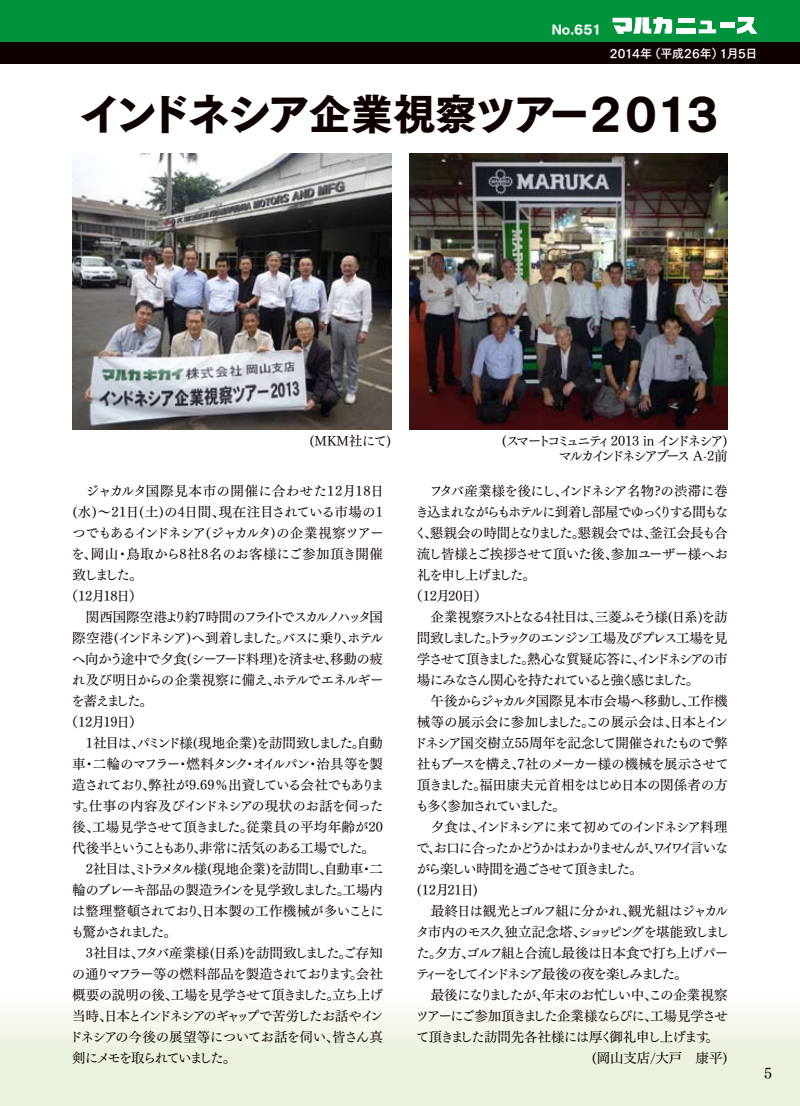
<style>
.page{position:relative;width:800px;height:1106px;background:#fff}
.page>*{position:absolute;margin:0;border:0;box-sizing:border-box;transform-origin:0 0}
.t1{font:42px "Tsuku Go Pro H";letter-spacing:-.07em;color:#0f0100}
.t2{font:15px "Tsuku Min Pro M";color:#0f0100}
.t3{font:13.5px "Tsuku Min Pro M";letter-spacing:-.08em;color:#0f0100}
.t4{font:13.5px "Tsuku Min Pro M";letter-spacing:-.11em;color:#0f0100}
.t5{font:13.5px "Tsuku Min Pro M";letter-spacing:-.145em;color:#0f0100}
.t6{font:13.5px "Tsuku Min Pro M";letter-spacing:-.125em;color:#0f0100}
.t7{font:13.5px "Tsuku Min Pro M";letter-spacing:-.04em;color:#0f0100}
.t8{font:13.5px "Tsuku Min Pro M";letter-spacing:-.05em;color:#0f0100}
.t9{font:13.5px "Tsuku Min Pro M";letter-spacing:-.13em;color:#0f0100}
.t10{font:13.5px "Tsuku Min Pro M";letter-spacing:-.15em;color:#0f0100}
.t11{font:13.5px/15px "Tsuku Min Pro M";letter-spacing:-.185em;color:#0f0100;text-align:right}
.t12{font:13.5px "Tsuku Min Pro M";letter-spacing:-.135em;color:#0f0100}
.t13{font:13.5px "Tsuku Min Pro M";letter-spacing:-.025em;color:#0f0100}
.t14{font:13.5px "Tsuku Min Pro M";letter-spacing:-.1em;color:#0f0100}
.t15{font:13.5px "Tsuku Min Pro M";letter-spacing:-.12em;color:#0f0100}
.t16{font:13.5px "Tsuku Min Pro M";letter-spacing:-.01em;color:#0f0100}
.t17{font:13.5px "Tsuku Min Pro M";letter-spacing:-.045em;color:#0f0100}
.t18{font:13.5px "Tsuku Min Pro M";letter-spacing:-.03em;color:#0f0100}
.t19{font:13.5px "Tsuku Min Pro M";letter-spacing:-.055em;color:#0f0100}
.t20{font:13.5px "Tsuku Min Pro M";letter-spacing:.03em;color:#0f0100}
.t21{font:13.5px "Tsuku Min Pro M";letter-spacing:.015em;color:#0f0100}
.t22{font:13.5px "Tsuku Min Pro M";letter-spacing:-.06em;color:#0f0100}
.t23{font:13.5px "Tsuku Min Pro M";letter-spacing:-.035em;color:#0f0100}
.t24{font:13.5px "Tsuku Min Pro M";letter-spacing:-.015em;color:#0f0100}
.t25{font:13.5px "Tsuku Min Pro M";letter-spacing:-.005em;color:#0f0100}
.t26{font:13.5px "Tsuku Min Pro M";letter-spacing:-.02em;color:#0f0100}
.t27{font:13.5px "Tsuku Min Pro M";letter-spacing:-.16em;color:#0f0100}
.t28{font:13.5px "Tsuku Min Pro M";letter-spacing:-.155em;color:#0f0100}
.t29{font:13.5px "Tsuku Min Pro M";letter-spacing:-.115em;color:#0f0100}
.t30{font:12px "Tsuku Go Pro B";letter-spacing:-.02em;color:#fff}
.t31{font:12px "Tsuku Go Pro H";color:#fff}
</style>
<div class="page">
<div style="left:0;top:991px;width:799px;height:115px;background:linear-gradient(to bottom,#fafcf7,#e5efd5)"></div>
<div style="left:0;top:0;width:799px;height:43px;background:#00933c"></div>
<div style="left:0;top:43px;width:799px;height:21px;background:#0f0100"></div>
<svg style="left:612px;top:17px;width:60px;height:17px"></svg>
<div style="left:677px;top:18px;width:17px;height:5px;background:#fff"></div>
<div style="left:676px;top:28px;width:19px;height:6px;background:#fff"></div>
<svg style="left:698px;top:20px;width:18px;height:13px"></svg>
<div style="left:719px;top:23px;width:15px;height:5px;background:#fff"></div>
<svg style="left:736px;top:17px;width:21px;height:17px"></svg>
<img style="left:72px;top:153px;width:319px;height:276px">
<img style="left:409px;top:153px;width:318px;height:276px">
<p class="t31" style="left:551px;top:22px;width:51px">No.651</p>
<p class="t30" style="left:610px;top:43px;width:149px">2014年（平成26年）1月5日</p>
<h1 class="t1" style="left:80px;top:91px;width:645px">インドネシア企業視察ツアー２０１３</h1>
<p class="t3" style="left:309px;top:428px;width:83px">(MKM社にて)</p>
<p class="t11" style="left:502px;top:431px;width:227px">(スマートコミュニティ 2013 in インドネシア)マルカインドネシアブース A-2前</p>
<p class="t20" style="left:72px;top:478px;width:313px">　ジャカルタ国際見本市の開催に合わせた12月18日</p>
<p class="t13" style="left:72px;top:499px;width:312px">(水)～21日(土)の4日間、現在注目されている市場の1</p>
<p class="t3" style="left:72px;top:520px;width:313px">つでもあるインドネシア(ジャカルタ)の企業視察ツアー</p>
<p class="t21" style="left:71px;top:541px;width:313px">を、岡山・鳥取から8社8名のお客様にご参加頂き開催</p>
<p class="t3" style="left:72px;top:562px;width:72px">致しました。</p>
<p class="t3" style="left:65px;top:583px;width:79px">（12月18日）</p>
<p class="t10" style="left:72px;top:604px;width:312px">　関西国際空港より約7時間のフライトでスカルノハッタ国</p>
<p class="t6" style="left:72px;top:625px;width:312px">際空港(インドネシア)へ到着しました。バスに乗り、ホテル</p>
<p class="t3" style="left:72px;top:646px;width:312px">へ向かう途中で夕食(シーフード料理)を済ませ、移動の疲</p>
<p class="t22" style="left:72px;top:667px;width:313px">れ及び明日からの企業視察に備え、ホテルでエネルギー</p>
<p class="t3" style="left:71px;top:688px;width:83px">を蓄えました。</p>
<p class="t3" style="left:65px;top:709px;width:79px">（12月19日）</p>
<p class="t3" style="left:72px;top:730px;width:312px">　1社目は、パミンド様(現地企業)を訪問致しました。自動</p>
<p class="t3" style="left:72px;top:751px;width:312px">車・二輪のマフラー・燃料タンク・オイルパン・治具等を製</p>
<p class="t3" style="left:72px;top:772px;width:313px">造されており、弊社が9.69％出資している会社でもありま</p>
<p class="t23" style="left:72px;top:793px;width:313px">す。仕事の内容及びインドネシアの現状のお話を伺った</p>
<p class="t16" style="left:72px;top:814px;width:312px">後、工場見学させて頂きました。従業員の平均年齢が20</p>
<p class="t6" style="left:72px;top:835px;width:304px">代後半ということもあり、非常に活気のある工場でした。</p>
<p class="t3" style="left:72px;top:856px;width:312px">　2社目は、ミトラメタル様(現地企業)を訪問し、自動車・二</p>
<p class="t4" style="left:72px;top:877px;width:312px">輪のブレーキ部品の製造ラインを見学致しました。工場内</p>
<p class="t24" style="left:72px;top:898px;width:313px">は整理整頓されており、日本製の工作機械が多いことに</p>
<p class="t12" style="left:71px;top:919px;width:108px">も驚かされました。</p>
<p class="t3" style="left:72px;top:940px;width:312px">　3社目は、フタバ産業様(日系)を訪問致しました。ご存知</p>
<p class="t3" style="left:72px;top:961px;width:312px">の通りマフラー等の燃料部品を製造されております。会社</p>
<p class="t3" style="left:72px;top:982px;width:312px">概要の説明の後、工場を見学させて頂きました。立ち上げ</p>
<p class="t5" style="left:72px;top:1003px;width:313px">当時、日本とインドネシアのギャップで苦労したお話やイン</p>
<p class="t7" style="left:69px;top:1024px;width:315px">ドネシアの今後の展望等についてお話を伺い、皆さん真</p>
<p class="t10" style="left:72px;top:1045px;width:165px">剣にメモを取られていました。</p>
<p class="t17" style="left:417px;top:478px;width:312px">　フタバ産業様を後にし、インドネシア名物?の渋滞に巻</p>
<p class="t9" style="left:415px;top:499px;width:314px">き込まれながらもホテルに到着し部屋でゆっくりする間もな</p>
<p class="t7" style="left:414px;top:520px;width:315px">く、懇親会の時間となりました。懇親会では、釜江会長も合</p>
<p class="t8" style="left:417px;top:541px;width:312px">流し皆様とご挨拶させて頂いた後、参加ユーザー様へお</p>
<p class="t29" style="left:417px;top:562px;width:120px">礼を申し上げました。</p>
<p class="t3" style="left:409px;top:583px;width:79px">（12月20日）</p>
<p class="t14" style="left:417px;top:604px;width:312px">　企業視察ラストとなる4社目は、三菱ふそう様(日系)を訪</p>
<p class="t15" style="left:417px;top:625px;width:312px">問致しました。トラックのエンジン工場及びプレス工場を見</p>
<p class="t4" style="left:417px;top:646px;width:312px">学させて頂きました。熱心な質疑応答に、インドネシアの市</p>
<p class="t12" style="left:417px;top:667px;width:284px">場にみなさん関心を持たれていると強く感じました。</p>
<p class="t25" style="left:417px;top:688px;width:312px">　午後からジャカルタ国際見本市会場へ移動し、工作機</p>
<p class="t18" style="left:417px;top:709px;width:312px">械等の展示会に参加しました。この展示会は、日本とイン</p>
<p class="t3" style="left:414px;top:730px;width:315px">ドネシア国交樹立55周年を記念して開催されたもので弊</p>
<p class="t3" style="left:417px;top:751px;width:313px">社もブースを構え、7社のメーカー様の機械を展示させて</p>
<p class="t26" style="left:417px;top:772px;width:312px">頂きました。福田康夫元首相をはじめ日本の関係者の方</p>
<p class="t28" style="left:415px;top:793px;width:152px">も多く参加されていました。</p>
<p class="t4" style="left:417px;top:814px;width:312px">　夕食は、インドネシアに来て初めてのインドネシア料理</p>
<p class="t5" style="left:416px;top:835px;width:313px">で、お口に合ったかどうかはわかりませんが、ワイワイ言いな</p>
<p class="t9" style="left:416px;top:856px;width:227px">がら楽しい時間を過ごさせて頂きました。</p>
<p class="t3" style="left:417px;top:877px;width:62px">(12月21日)</p>
<p class="t8" style="left:417px;top:898px;width:312px">　最終日は観光とゴルフ組に分かれ、観光組はジャカル</p>
<p class="t3" style="left:416px;top:919px;width:314px">タ市内のモスク、独立記念塔、ショッピングを堪能致しまし</p>
<p class="t3" style="left:416px;top:940px;width:313px">た。夕方、ゴルフ組と合流し最後は日本食で打ち上げパー</p>
<p class="t27" style="left:415px;top:961px;width:273px">ティーをしてインドネシア最後の夜を楽しみました。</p>
<p class="t19" style="left:417px;top:982px;width:312px">　最後になりましたが、年末のお忙しい中、この企業視察</p>
<p class="t4" style="left:415px;top:1003px;width:314px">ツアーにご参加頂きました企業様ならびに、工場見学させ</p>
<p class="t3" style="left:416px;top:1024px;width:304px">て頂きました訪問先各社様には厚く御礼申し上げます。</p>
<p class="t3" style="left:592px;top:1045px;width:137px">(岡山支店/大戸　康平)</p>
<p class="t2" style="left:764px;top:1060px;width:9px">5</p>
</div>
